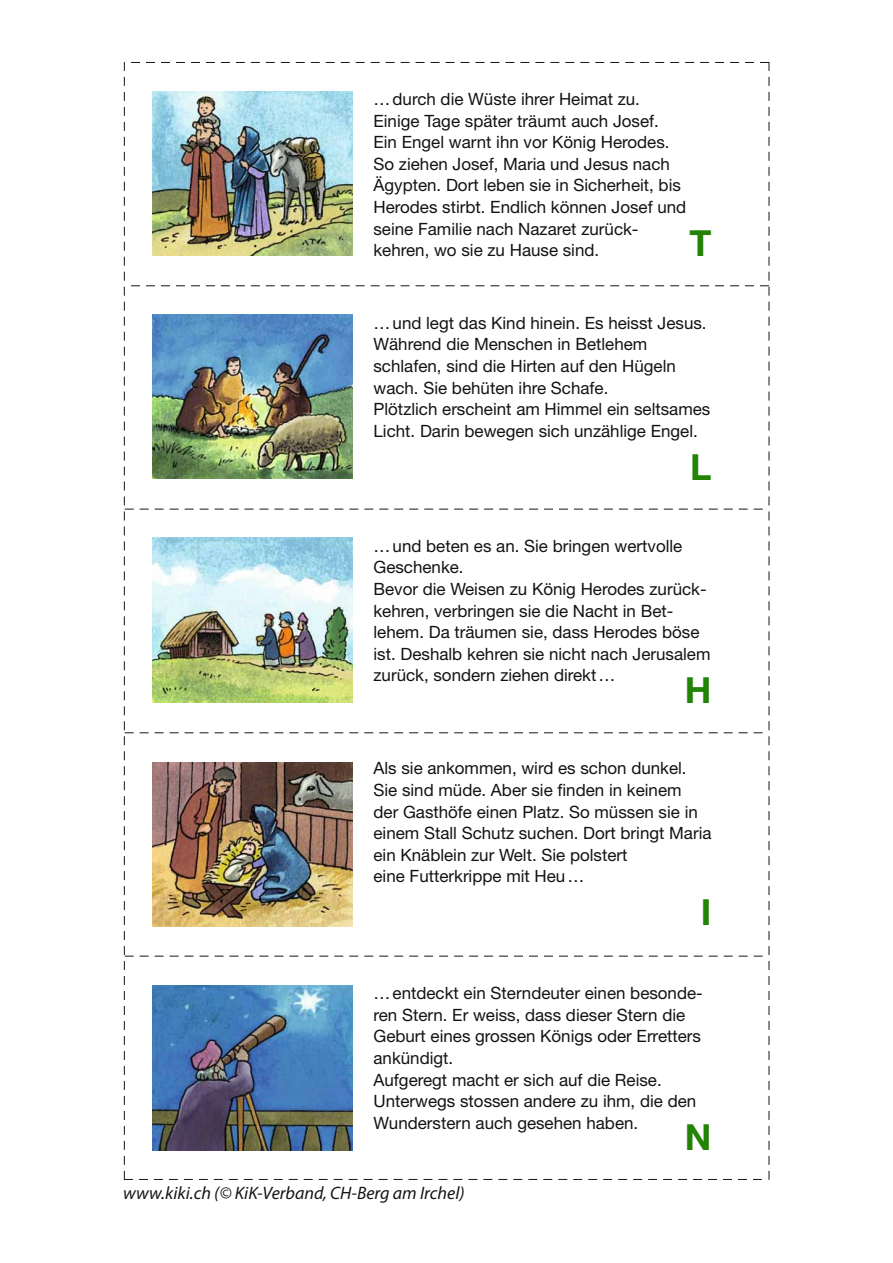
<style>
.page{position:relative;width:893px;height:1263px;background:#fff}
.page>*{position:absolute;margin:0;border:0;box-sizing:border-box;transform-origin:0 0}
.t1{font:700 36px "Helvetica Neue";color:#238305}
.t2{font:italic 18px "Myriad Pro";color:#151616}
.t3{font:16.95px/21.6px "Helvetica Neue";color:#111314}
</style>
<div class="page">
<img style="left:124px;top:62px;width:646px;height:1118px">
<p class="t3" style="left:373px;top:90px;width:314px">… durch die Wüste ihrer Heimat zu.<br>Einige Tage später träumt auch Josef.<br>Ein Engel warnt ihn vor König Herodes.<br>So ziehen Josef, Maria und Jesus nach Ägypten. Dort leben sie in Sicherheit, bis Herodes stirbt. Endlich können Josef und seine Familie nach Nazaret zurück&shy;kehren, wo sie zu Hause sind.</p>
<h1 class="t1" style="left:689px;top:230px;width:23px">T</h1>
<p class="t3" style="left:373px;top:314px;width:338px">… und legt das Kind hinein. Es heisst Jesus.<br>Während die Menschen in Betlehem schlafen, sind die Hirten auf den Hügeln wach. Sie behüten ihre Schafe.<br>Plötzlich erscheint am Himmel ein seltsames Licht. Darin bewegen sich unzählige Engel.</p>
<h1 class="t1" style="left:690px;top:454px;width:23px">L</h1>
<p class="t3" style="left:373px;top:537px;width:338px">… und beten es an. Sie bringen wertvolle Geschenke.<br>Bevor die Weisen zu König Herodes zurück&shy;kehren, verbringen sie die Nacht in Bet&shy;lehem. Da träumen sie, dass Herodes böse ist. Deshalb kehren sie nicht nach Jeru salem zurück, sondern ziehen direkt …</p>
<h1 class="t1" style="left:685px;top:677px;width:28px">H</h1>
<p class="t3" style="left:373px;top:759px;width:340px">Als sie ankommen, wird es schon dunkel.<br>Sie sind müde. Aber sie finden in keinem<br>der Gasthöfe einen Platz. So müssen sie in einem Stall Schutz suchen. Dort bringt Maria ein Knäblein zur Welt. Sie polstert<br>eine Futterkrippe mit Heu …</p>
<h1 class="t1" style="left:701px;top:900px;width:12px">I</h1>
<p class="t3" style="left:373px;top:984px;width:331px">… entdeckt ein Sterndeuter einen besonde&shy;ren Stern. Er weiss, dass dieser Stern die Geburt eines grossen Königs oder Erretters ankündigt.<br>Aufgeregt macht er sich auf die Reise.<br>Unterwegs stossen andere zu ihm, die den Wunderstern auch gesehen haben.</p>
<h1 class="t1" style="left:685px;top:1124px;width:28px">N</h1>
<p class="t2" style="left:123px;top:1186px;width:343px">www.kiki.ch (© KiK-Verband, CH-Berg am Irchel)</p>
</div>
